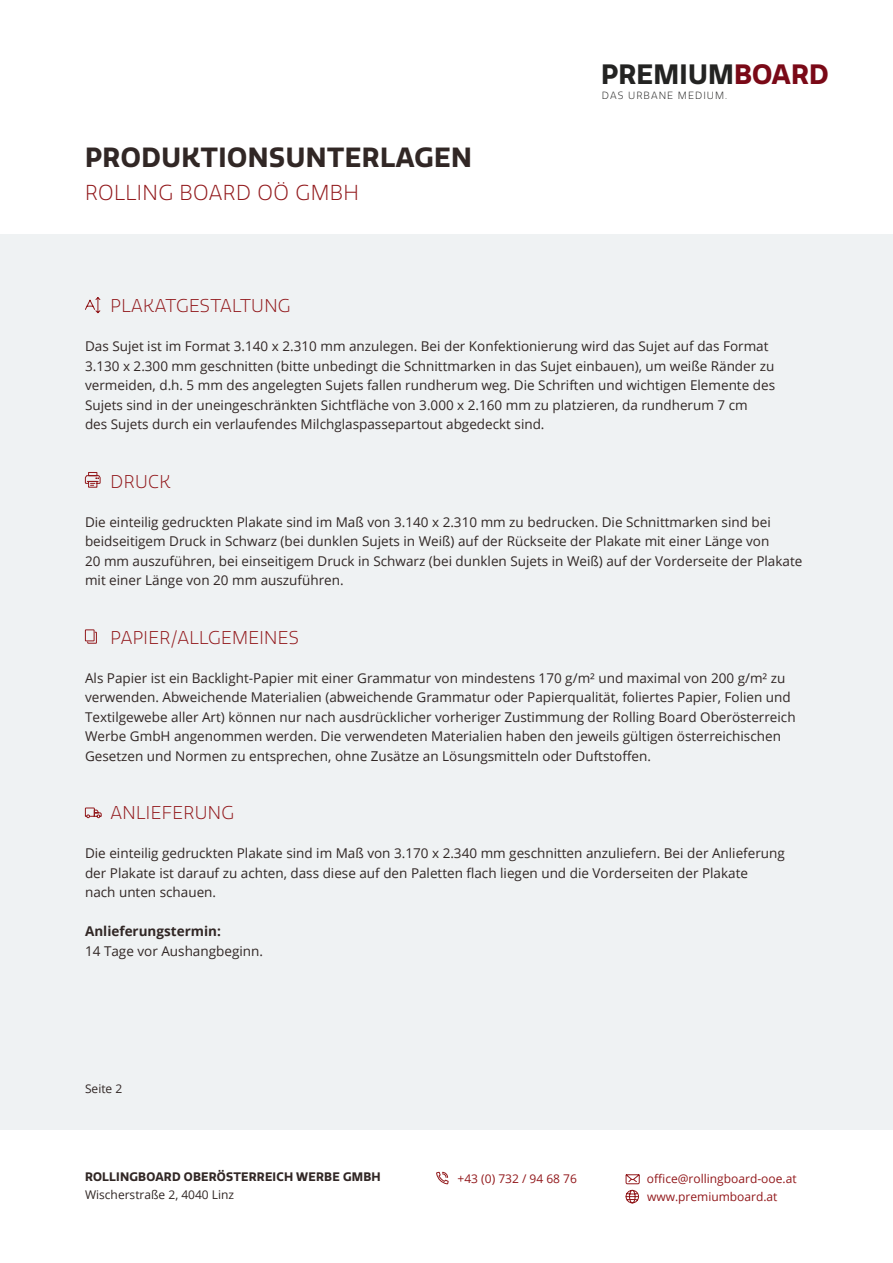
<style>
.page{position:relative;width:893px;height:1263px;background:#fff}
.page>*{position:absolute;margin:0;border:0;box-sizing:border-box;transform-origin:0 0}
.t1{font:700 27.3px "Quatro";letter-spacing:.01em;color:#232322}
.t2{font:700 27px "Quatro";letter-spacing:.02em;color:#312725}
.t3{font:300 21px "Quatro";letter-spacing:.02em;color:#92191c}
.t4{font:300 18px "Quatro";letter-spacing:.02em;color:#92191c}
.t5{font:13.5px/19.5px "Open Sans";color:#312725}
.t6{font:700 13.5px "Open Sans";color:#312725}
.t7{font:12px/18px "Open Sans";color:#92191c}
.t8{font:700 12px "Quatro";letter-spacing:.02em;color:#312725}
.t9{font:12px "Open Sans";color:#312725}
.t10{font:300 10.2px "Quatro";letter-spacing:.1em;color:#232322}
.s1{color:#7a0917}
</style>
<div class="page">
<div style="left:0;top:234px;width:893px;height:895px;background:#eff2f3"></div>
<svg style="left:436px;top:1171px;width:13px;height:14px"></svg>
<svg style="left:625px;top:1174px;width:15px;height:10px"></svg>
<svg style="left:625px;top:1190px;width:14px;height:13px"></svg>
<svg style="left:85px;top:297px;width:16px;height:17px"></svg>
<svg style="left:84px;top:472px;width:17px;height:16px"></svg>
<svg style="left:85px;top:629px;width:12px;height:15px"></svg>
<svg style="left:85px;top:807px;width:17px;height:11px"></svg>
<h2 class="t2" style="left:85px;top:142px;width:388px">PRODUKTIONSUNTERLAGEN</h2>
<h3 class="t3" style="left:85px;top:180px;width:275px">ROLLING BOARD OÖ GMBH</h3>
<h1 class="t1" style="left:601px;top:58px;width:229px">PREMIUM<span class="s1">BOARD</span></h1>
<p class="t10" style="left:602px;top:89px;width:127px">DAS URBANE MEDIUM.</p>
<h3 class="t4" style="left:111px;top:295px;width:182px">PLAKATGESTALTUNG</h3>
<p class="t5" style="left:85px;top:336px;width:691px">Das Sujet ist im Format 3.140 x 2.310 mm anzulegen. Bei der Konfektionierung wird das Sujet auf das Format 3.130 x 2.300 mm geschnitten (bitte unbedingt die Schnittmarken in das Sujet einbauen), um weiße Ränder zu vermeiden, d.h. 5 mm des angelegten Sujets fallen rundherum weg. Die Schriften und wichtigen Elemente des Sujets sind in der uneingeschränkten Sichtfläche von 3.000 x 2.160 mm zu platzieren, da rundherum 7 cm<br>des Sujets durch ein verlaufendes Milchglaspassepartout abgedeckt sind.</p>
<h3 class="t4" style="left:111px;top:471px;width:62px">DRUCK</h3>
<p class="t5" style="left:85px;top:511px;width:719px">Die einteilig gedruckten Plakate sind im Maß von 3.140 x 2.310 mm zu bedrucken. Die Schnittmarken sind bei beidseitigem Druck in Schwarz (bei dunklen Sujets in Weiß) auf der Rückseite der Plakate mit einer Länge von<br>20 mm auszuführen, bei einseitigem Druck in Schwarz (bei dunklen Sujets in Weiß) auf der Vorderseite der Plakate mit einer Länge von 20 mm auszuführen.</p>
<h3 class="t4" style="left:111px;top:627px;width:190px">PAPIER/ALLGEMEINES</h3>
<p class="t5" style="left:85px;top:667px;width:712px">Als Papier ist ein Backlight-Papier mit einer Grammatur von mindestens 170 g/m² und maximal von 200 g/m² zu verwenden. Abweichende Materialien (abweichende Grammatur oder Papierqualität, foliertes Papier, Folien und Textilgewebe aller Art) können nur nach ausdrücklicher vorheriger Zustimmung der Rolling Board Oberösterreich Werbe GmbH angenommen werden. Die verwendeten Materialien haben den jeweils gültigen österreichischen Gesetzen und Normen zu entsprechen, ohne Zusätze an Lösungsmitteln oder Duftstoffen.</p>
<h3 class="t4" style="left:111px;top:802px;width:125px">ANLIEFERUNG</h3>
<p class="t5" style="left:85px;top:843px;width:701px">Die einteilig gedruckten Plakate sind im Maß von 3.170 x 2.340 mm geschnitten anzuliefern. Bei der Anlieferung der Plakate ist darauf zu achten, dass diese auf den Paletten flach liegen und die Vorderseiten der Plakate<br>nach unten schauen.</p>
<p class="t6" style="left:85px;top:921px;width:137px">Anlieferungstermin:</p>
<p class="t5" style="left:85px;top:940px;width:179px">14 Tage vor Aushangbeginn.</p>
<p class="t9" style="left:85px;top:1080px;width:39px">Seite 2</p>
<p class="t8" style="left:85px;top:1170px;width:297px">ROLLINGBOARD OBERÖSTERREICH WERBE GMBH</p>
<p class="t9" style="left:85px;top:1186px;width:151px">Wischerstraße 2, 4040 Linz</p>
<p class="t7" style="left:458px;top:1169px;width:121px">+43 (0) 732 / 94 68 76</p>
<p class="t7" style="left:647px;top:1169px;width:151px">office@rollingboard-ooe.at www.premiumboard.at</p>
</div>
